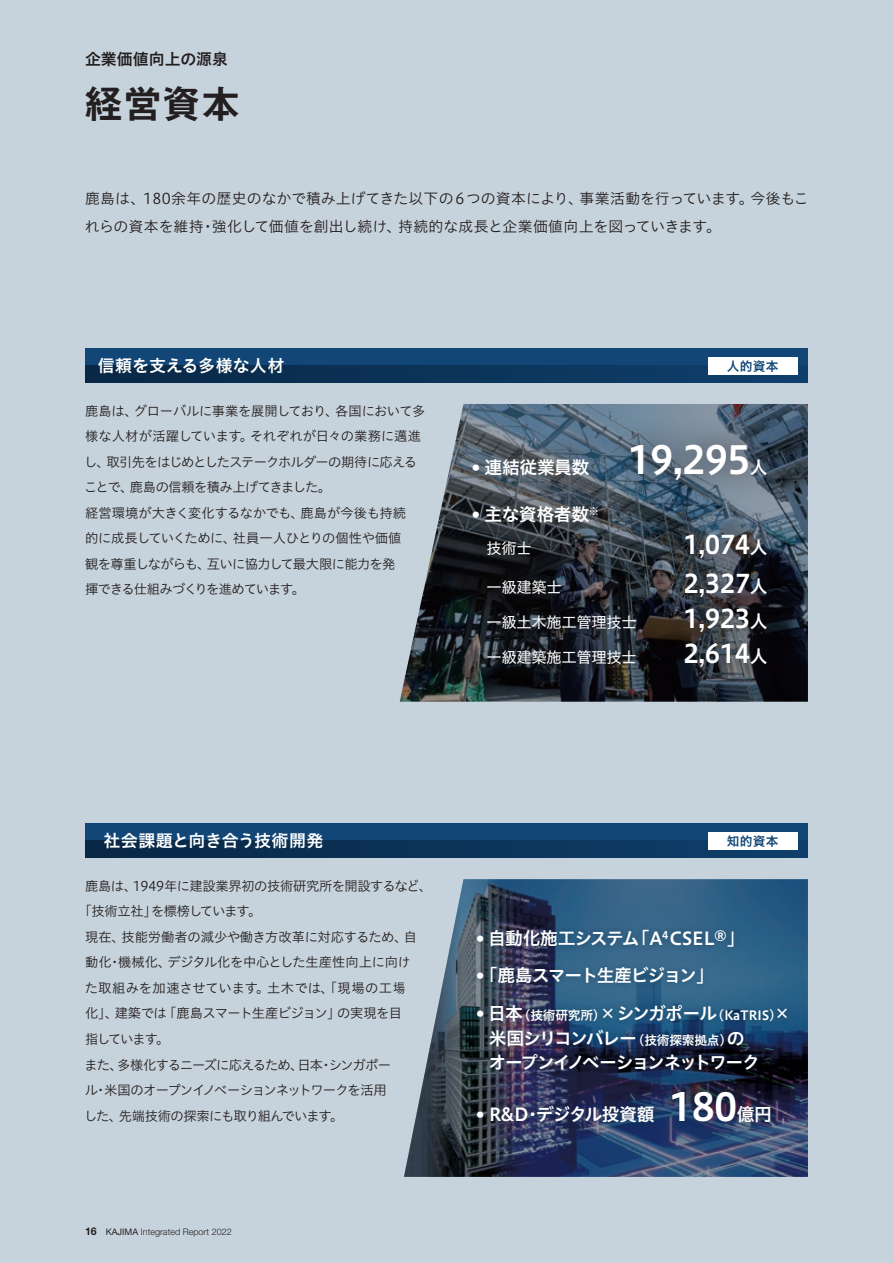
<style>
.page{position:relative;width:893px;height:1263px;background:#c7d3dc}
.page>*{position:absolute;margin:0;border:0;box-sizing:border-box;transform-origin:0 0}
.t1{font:700 37.2px "Gothic MB101 Pro De";color:#231f20}
.t2{font:25.5px "Hiragino UD Sans Std W6";letter-spacing:-.02em;color:#fff}
.t3{font:17.85px "Hiragino UD Sans Std W6";letter-spacing:-.065em;color:#fff}
.t4{font:17.85px/24.3px "Hiragino UD Sans Std W6";letter-spacing:-.105em;color:#fff}
.t5{font:17.85px "Hiragino UD Sans Std W6";letter-spacing:-.02em;color:#fff}
.t6{font:17.85px "Hiragino UD Sans Std W6";letter-spacing:-.03em;color:#fff}
.t7{font:16.95px "Hiragino UD Sans Std W6";color:#fff}
.t8{font:15.9px "Hiragino UD Sans Std W6";color:#231f20}
.t9{font:15.3px "Hiragino UD Sans Std W4";letter-spacing:-.02em;color:#fff}
.t10{font:14.85px/27.6px "Hiragino UD Sans Std W3";color:#231f20}
.t11{font:13.35px/25.5px "Hiragino UD Sans Std W3";letter-spacing:-.04em;color:#231f20}
.t12{font:13.35px "Hiragino UD Sans Std W3";letter-spacing:-.07em;color:#231f20}
.t13{font:13.35px "Hiragino UD Sans Std W3";letter-spacing:-.06em;color:#231f20}
.t14{font:13.35px "Hiragino UD Sans Std W3";letter-spacing:-.02em;color:#231f20}
.t15{font:13.35px "Hiragino UD Sans Std W3";letter-spacing:-.015em;color:#231f20}
.t16{font:13.35px "Hiragino UD Sans Std W3";letter-spacing:.015em;color:#231f20}
.t17{font:12.75px "Hiragino UD Sans Std W6";letter-spacing:-.02em;color:#fff}
.t18{font:12.75px "Hiragino UD Sans Std W6";letter-spacing:.025em;color:#114676}
.t19{font:300 9px "Helvetica Neue LT Std";color:#231f20}
.s1{font-family:"Avenir LT Std";font-weight:300}
.s2{font-size:38.25px}
.s3{font-size:17.85px}
.s4{font-weight:700;font-size:10.65px}
.s5{font-weight:400}
.s6{font-family:"Avenir LT Std";font-weight:300;font-size:17.85px}
.s7{font-size:12.75px}
</style>
<div class="page">
<img style="left:400px;top:404px;width:408px;height:298px">
<img style="left:463px;top:879px;width:345px;height:298px">
<div style="left:85px;top:349px;width:723px;height:34px;background:#114676"></div>
<svg style="left:85px;top:366px;width:718px;height:17px;fill:#0b3357"></svg>
<div style="left:85px;top:824px;width:723px;height:34px;background:#114676"></div>
<svg style="left:85px;top:841px;width:718px;height:17px;fill:#0b3357"></svg>
<div style="left:708px;top:357px;width:89px;height:17px;background:#fff"></div>
<div style="left:708px;top:832px;width:89px;height:17px;background:#fff"></div>
<div style="left:447px;top:417px;width:343px;height:274px;background:#231f20;opacity:.75"></div>
<div style="left:470px;top:923px;width:324px;height:206px;background:#03273c;opacity:.5"></div>
<svg style="left:404px;top:882px;width:59px;height:295px"></svg>
<p class="t8" style="left:85px;top:47px;width:145px">企業価値向上の源泉</p>
<h1 class="t1" style="left:85px;top:73px;width:156px">経営資本</h1>
<p class="t10" style="left:85px;top:184px;width:725px">鹿島は、180余年の歴史のなかで積み上げてきた以下の６つの資本により、事業活動を行っています。今後もこれらの資本を維持・強化して価値を創出し続け、持続的な成長と企業価値向上を図っていきます。</p>
<p class="t7" style="left:98px;top:353px;width:188px">信頼を支える多様な人材</p>
<p class="t18" style="left:727px;top:356px;width:53px">人的資本</p>
<p class="t11" style="left:84px;top:397px;width:343px">鹿島は、グローバルに事業を展開しており、各国において多様な人材が活躍しています。それぞれが日々の業務に邁進し、取引先をはじめとしたステークホルダーの期待に応えることで、鹿島の信頼を積み上げてきました。<br>経営環境が大きく変化するなかでも、鹿島が今後も持続<br>的に成長していくために、社員一人ひとりの個性や価値<br>観を尊重しながらも、互いに協力して最大限に能力を発<br>揮できる仕組みづくりを進めています。</p>
<h3 class="t3" style="left:472px;top:453px;width:297px"><span class="s1">•</span> 連結従業員数 <span class="s2">19,295</span>人</h3>
<h3 class="t3" style="left:472px;top:501px;width:129px"><span class="s1">•</span> 主な資格者数<sup>※</sup></h3>
<p class="t9" style="left:487px;top:537px;width:47px">技術士</p>
<h2 class="t2" style="left:683px;top:525px;width:86px">1,074<span class="s3">人</span></h2>
<p class="t9" style="left:487px;top:575px;width:77px">一級建築士</p>
<h2 class="t2" style="left:683px;top:563px;width:86px">2,327<span class="s3">人</span></h2>
<p class="t9" style="left:487px;top:610px;width:152px">一級土木施工管理技士</p>
<h2 class="t2" style="left:683px;top:598px;width:86px">1,923<span class="s3">人</span></h2>
<p class="t9" style="left:487px;top:645px;width:152px">一級建築施工管理技士</p>
<h2 class="t2" style="left:683px;top:633px;width:86px">2,614<span class="s3">人</span></h2>
<p class="t7" style="left:104px;top:828px;width:221px">社会課題と向き合う技術開発</p>
<p class="t18" style="left:727px;top:831px;width:53px">知的資本</p>
<p class="t14" style="left:85px;top:876px;width:349px">鹿島は、1949年に建設業界初の技術研究所を開設するなど、</p>
<p class="t13" style="left:78px;top:901px;width:184px">「技術立社」を標榜しています。</p>
<p class="t15" style="left:85px;top:927px;width:333px">現在、技能労働者の減少や働き方改革に対応するため、自</p>
<p class="t11" style="left:85px;top:949px;width:327px">動化・機械化、デジタル化を中心とした生産性向上に向け</p>
<p class="t16" style="left:85px;top:978px;width:323px">た取組みを加速させています。土木では、「現場の工場</p>
<p class="t11" style="left:85px;top:1000px;width:318px">化」、建築では「鹿島スマート生産ビジョン」の実現を目</p>
<p class="t11" style="left:85px;top:1025px;width:86px">指しています。</p>
<p class="t12" style="left:85px;top:1054px;width:308px">また、多様化するニーズに応えるため、日本・シンガポー</p>
<p class="t12" style="left:85px;top:1080px;width:303px">ル・米国のオープンイノベーションネットワークを活用</p>
<p class="t13" style="left:84px;top:1105px;width:261px">した、先端技術の探索にも取り組んでいます。</p>
<p class="t19" style="left:85px;top:1226px;width:148px"><span class="s4">16</span> <span class="s5">KAJIMA</span> Integrated Report 2022</p>
<h3 class="t5" style="left:476px;top:925px;width:270px"><span class="s1">•</span> 自動化施工システム「A<sup>4</sup>CSEL®」</h3>
<h3 class="t3" style="left:476px;top:962px;width:240px"><span class="s1">•</span>「鹿島スマート生産ビジョン」</h3>
<p class="t17" style="left:476px;top:1005px;width:313px"><span class="s6">•</span> <span class="s3">日本</span>（技術研究所）　<span class="s3">× シンガポール</span>（KaTRIS）<span class="s3">×</span></p>
<h3 class="t4" style="left:488px;top:1025px;width:273px">米国シリコンバレー<span class="s7">（技術探索拠点）</span>のオープンイノベーションネットワーク</h3>
<h3 class="t6" style="left:476px;top:1101px;width:298px"><span class="s1">•</span> R&amp;D・デジタル投資額 <span class="s2">180</span>億円</h3>
</div>
